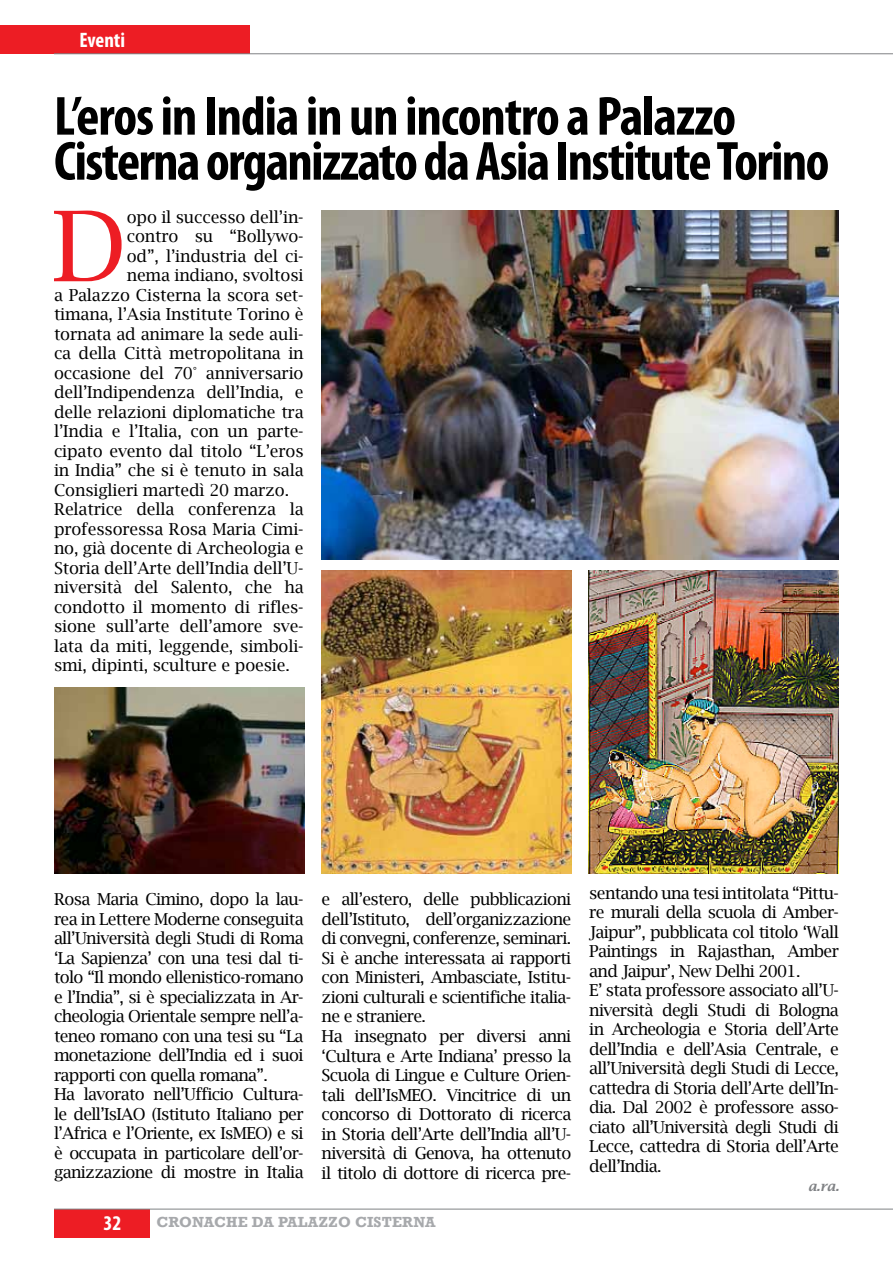
<style>
.page{position:relative;width:893px;height:1263px;background:#fff}
.page>*{position:absolute;margin:0;border:0;box-sizing:border-box;transform-origin:0 0}
.t1{font:97.5px "Lucida Bright";color:#ed1d24}
.t2{font:700 condensed 55.5px/45px "Myriad Pro";letter-spacing:-.03em;color:#000}
.t3{font:700 condensed 21px "Myriad Pro";color:#fff}
.t4{font:16.5px/19.5px "Lucida Bright";letter-spacing:-.04em;color:#000}
.t5{font:16.5px "Lucida Bright";letter-spacing:-.01em;color:#000}
.t6{font:700 15px "Rockwell";letter-spacing:.01em;color:#a7a9ac}
.t7{font:italic 600 13.5px "Lucida Bright";color:#808285}
</style>
<div class="page">
<div style="left:0;top:25px;width:250px;height:29px;background:#ed1d24"></div>
<hr style="left:54px;top:54px;width:839px;height:1px;background:#808285">
<div style="left:54px;top:1209px;width:96px;height:28px;background:#ed1d24"></div>
<hr style="left:54px;top:1209px;width:839px;height:1px;background:#808285">
<img style="left:321px;top:210px;width:518px;height:349px">
<img style="left:54px;top:688px;width:250px;height:185px">
<img style="left:321px;top:571px;width:251px;height:302px">
<img style="left:589px;top:571px;width:250px;height:302px">
<p class="t3" style="left:80px;top:27px;width:47px">Eventi</p>
<h2 class="t2" style="left:54px;top:92px;width:777px">L’eros in India in un incontro a Palazzo<br>Cisterna organizzato da Asia Institute Torino</h2>
<h1 class="t1" style="left:52px;top:191px;width:76px">D</h1>
<p class="t5" style="left:127px;top:207px;width:178px">opo il successo dell’in-</p>
<p class="t5" style="left:127px;top:227px;width:178px">contro su “Bollywo-</p>
<p class="t5" style="left:127px;top:246px;width:178px">od”, l’industria del ci-</p>
<p class="t5" style="left:127px;top:266px;width:178px">nema indiano, svoltosi</p>
<p class="t5" style="left:54px;top:285px;width:251px">a Palazzo Cisterna la scora set-</p>
<p class="t5" style="left:54px;top:305px;width:251px">timana, l’Asia Institute Torino è</p>
<p class="t5" style="left:54px;top:324px;width:251px">tornata ad animare la sede auli-</p>
<p class="t5" style="left:54px;top:344px;width:251px">ca della Città metropolitana in</p>
<p class="t5" style="left:54px;top:363px;width:251px">occasione del 70° anniversario</p>
<p class="t5" style="left:54px;top:383px;width:251px">dell’Indipendenza dell’India, e</p>
<p class="t5" style="left:54px;top:402px;width:251px">delle relazioni diplomatiche tra</p>
<p class="t5" style="left:54px;top:422px;width:251px">l’India e l’Italia, con un parte-</p>
<p class="t5" style="left:54px;top:441px;width:251px">cipato evento dal titolo “L’eros</p>
<p class="t5" style="left:54px;top:461px;width:251px">in India” che si è tenuto in sala</p>
<p class="t5" style="left:54px;top:480px;width:237px">Consiglieri martedì 20 marzo.</p>
<p class="t5" style="left:54px;top:500px;width:251px">Relatrice della conferenza la</p>
<p class="t5" style="left:54px;top:519px;width:251px">professoressa Rosa Maria Cimi-</p>
<p class="t5" style="left:54px;top:539px;width:251px">no, già docente di Archeologia e</p>
<p class="t5" style="left:54px;top:558px;width:251px">Storia dell’Arte dell’India dell’U-</p>
<p class="t5" style="left:54px;top:578px;width:251px">niversità del Salento, che ha</p>
<p class="t5" style="left:54px;top:597px;width:251px">condotto il momento di rifles-</p>
<p class="t5" style="left:54px;top:617px;width:251px">sione sull’arte dell’amore sve-</p>
<p class="t5" style="left:54px;top:636px;width:251px">lata da miti, leggende, simboli-</p>
<p class="t5" style="left:54px;top:656px;width:237px">smi, dipinti, sculture e poesie.</p>
<p class="t4" style="left:54px;top:890px;width:251px">Rosa Maria Cimino, dopo la lau&shy;rea in Lettere Moderne conseguita all’Università degli Studi di Roma ‘La Sapienza’ con una tesi dal ti&shy;tolo “Il mondo ellenistico-romano e l’India”, si è specializzata in Ar&shy;cheologia Orientale sempre nell’a&shy;teneo romano con una tesi su “La monetazione dell’India ed i suoi rapporti con quella romana”.<br>Ha lavorato nell’Ufficio Cultura&shy;le dell’IsIAO (Istituto Italiano per l’Africa e l’Oriente, ex IsMEO) e si è occupata in particolare dell’or&shy;ganizzazione di mostre in Italia</p>
<p class="t4" style="left:322px;top:890px;width:251px">e all’estero, delle pubblicazioni dell’Istituto, dell’organizzazione di convegni, conferenze, seminari.<br>Si è anche interessata ai rapporti con Ministeri, Ambasciate, Istitu&shy;zioni culturali e scientifiche italia&shy;ne e straniere.<br>Ha insegnato per diversi anni ‘Cultura e Arte Indiana’ presso la Scuola di Lingue e Culture Orien&shy;tali dell’IsMEO. Vincitrice di un concorso di Dottorato di ricerca in Storia dell’Arte dell’India all’U&shy;niversità di Genova, ha ottenuto il titolo di dottore di ricerca pre-</p>
<p class="t4" style="left:589px;top:883px;width:251px">sentando una tesi intitolata “Pittu&shy;re murali della scuola di Amber-Jaipur”, pubblicata col titolo ‘Wall Paintings in Rajasthan, Amber and Jaipur’, New Delhi 2001.<br>E’ stata professore associato all’U&shy;niversità degli Studi di Bologna in Archeologia e Storia dell’Arte dell’India e dell’Asia Centrale, e all’Università degli Studi di Lecce, cattedra di Storia dell’Arte dell’In&shy;dia. Dal 2002 è professore asso&shy;ciato all’Università degli Studi di Lecce, cattedra di Storia dell’Arte dell’India.</p>
<p class="t7" style="left:808px;top:1178px;width:32px">a.ra.</p>
<p class="t3" style="left:104px;top:1210px;width:19px">32</p>
<p class="t6" style="left:156px;top:1213px;width:281px">CRONACHE DA PALAZZO CISTERNA</p>
</div>
